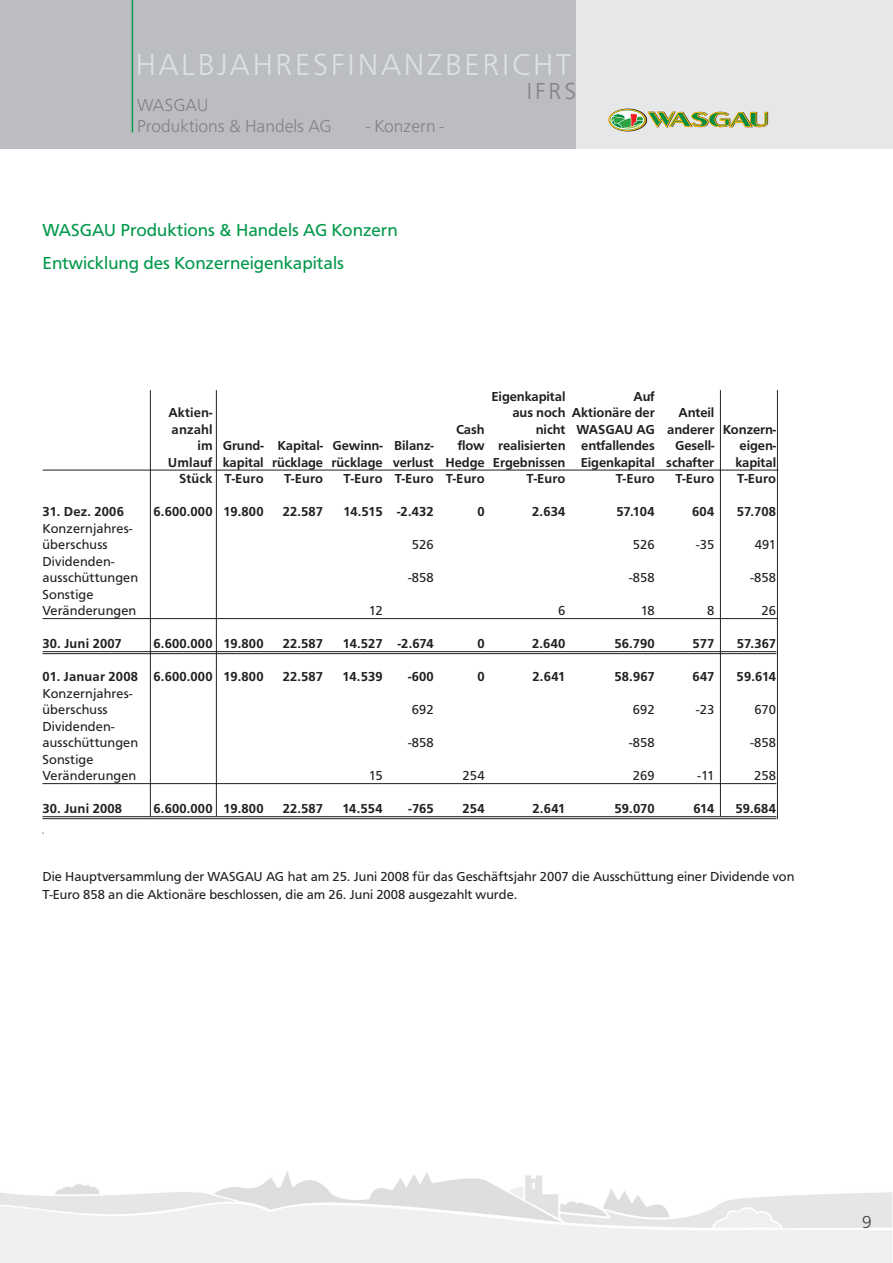
<style>
.page{position:relative;width:893px;height:1263px;background:#fff}
.page>*{position:absolute;margin:0;border:0;box-sizing:border-box;transform-origin:0 0}
.t1{font:300 31.5px "Frutus T";letter-spacing:.08em;color:#dae2e7}
.t2{font:300 24px "Frutus T";color:#808285}
.t3{font:18px/33px "Frutus T";color:#00984a}
.t4{font:300 18px/21.6px "Frutus T";color:#808285}
.t5{font:300 18px "Frutus T";color:#3e3e3f}
.t6{font:500 13.5px "Frutus T";letter-spacing:-.005em;color:#231f20}
.t7{font:13.5px/16.5px "Frutus T";letter-spacing:.01em;color:#231f20}
</style>
<div class="page">
<img style="left:293px;top:1173px;width:290px;height:31px">
<div style="left:544px;top:0;width:349px;height:149px;background:#e6e7e9"></div>
<div style="left:0;top:0;width:575px;height:149px;background:#bcbdc0"></div>
<hr style="left:132px;top:0;width:1px;height:132px;background:#00984a">
<div style="left:609px;top:109px;width:38px;height:22px;background:#544322;border:1px solid #231f20;border-radius:50%"></div>
<svg style="left:608px;top:109px;width:38px;height:22px"></svg>
<svg style="left:610px;top:110px;width:34px;height:20px"></svg>
<div style="left:611px;top:111px;width:33px;height:18px;border:1px solid #fff;border-radius:50%"></div>
<svg style="left:611px;top:112px;width:157px;height:17px"></svg>
<hr style="left:43px;top:470px;width:735px;height:1px;background:#231f20">
<hr style="left:43px;top:618px;width:734px;height:1px;background:#231f20">
<hr style="left:43px;top:651px;width:733px;height:1px;background:#231f20">
<hr style="left:43px;top:653px;width:733px;height:1px;background:#231f20">
<hr style="left:43px;top:783px;width:733px;height:1px;background:#231f20">
<hr style="left:43px;top:816px;width:733px;height:1px;background:#231f20">
<hr style="left:43px;top:818px;width:733px;height:1px;background:#231f20">
<hr style="left:216px;top:390px;width:1px;height:426px;background:#231f20">
<hr style="left:150px;top:390px;width:1px;height:426px;background:#231f20">
<hr style="left:777px;top:390px;width:1px;height:429px;background:#231f20">
<hr style="left:720px;top:390px;width:1px;height:426px;background:#231f20">
<h1 class="t1" style="left:136px;top:49px;width:437px">HALBJAHRESFINANZBERICHT</h1>
<h2 class="t2" style="left:526px;top:79px;width:51px">IFRS</h2>
<h3 class="t4" style="left:137px;top:95px;width:196px">WASGAU<br>Produktions &amp; Handels AG</h3>
<h3 class="t4" style="left:366px;top:116px;width:79px">- Konzern -</h3>
<h3 class="t3" style="left:43px;top:214px;width:357px">WASGAU Produktions &amp; Handels AG Konzern<br>Entwicklung des Konzerneigenkapitals</h3>
<p class="t6" style="left:491px;top:389px;width:76px">Eigenkapital</p>
<p class="t6" style="left:633px;top:389px;width:23px">Auf</p>
<p class="t6" style="left:168px;top:406px;width:46px">Aktien-</p>
<p class="t6" style="left:512px;top:406px;width:144px">aus noch Aktionäre der</p>
<p class="t6" style="left:678px;top:406px;width:37px">Anteil</p>
<p class="t6" style="left:172px;top:422px;width:42px">anzahl</p>
<p class="t6" style="left:456px;top:422px;width:30px">Cash</p>
<p class="t6" style="left:536px;top:422px;width:242px">nicht WASGAU AG anderer Konzern-</p>
<p class="t6" style="left:197px;top:439px;width:238px">im Grund- Kapital- Gewinn- Bilanz-</p>
<p class="t6" style="left:458px;top:439px;width:198px">flow realisierten entfallendes</p>
<p class="t6" style="left:675px;top:439px;width:41px">Gesell-</p>
<p class="t6" style="left:740px;top:439px;width:38px">eigen-</p>
<p class="t6" style="left:168px;top:455px;width:548px">Umlauf kapital rücklage rücklage verlust Hedge Ergebnissen Eigenkapital schafter</p>
<p class="t6" style="left:735px;top:455px;width:42px">kapital</p>
<p class="t6" style="left:179px;top:472px;width:86px">Stück T-Euro</p>
<p class="t6" style="left:284px;top:472px;width:41px">T-Euro</p>
<p class="t6" style="left:344px;top:472px;width:143px">T-Euro T-Euro T-Euro</p>
<p class="t6" style="left:526px;top:472px;width:41px">T-Euro</p>
<p class="t6" style="left:616px;top:472px;width:41px">T-Euro</p>
<p class="t6" style="left:675px;top:472px;width:41px">T-Euro</p>
<p class="t6" style="left:737px;top:472px;width:41px">T-Euro</p>
<p class="t6" style="left:43px;top:505px;width:83px">31. Dez. 2006</p>
<p class="t6" style="left:154px;top:505px;width:112px">6.600.000 19.800</p>
<p class="t6" style="left:283px;top:505px;width:42px">22.587</p>
<p class="t6" style="left:344px;top:505px;width:92px">14.515 -2.432</p>
<p class="t6" style="left:477px;top:505px;width:9px">0</p>
<p class="t6" style="left:532px;top:505px;width:35px">2.634</p>
<p class="t6" style="left:616px;top:505px;width:40px">57.104</p>
<p class="t6" style="left:692px;top:505px;width:24px">604</p>
<p class="t6" style="left:737px;top:505px;width:41px">57.708</p>
<p class="t7" style="left:43px;top:520px;width:91px">Konzernjahres&shy;überschuss</p>
<p class="t7" style="left:412px;top:537px;width:24px">526</p>
<p class="t7" style="left:633px;top:537px;width:24px">526</p>
<p class="t7" style="left:696px;top:537px;width:20px">-35</p>
<p class="t7" style="left:755px;top:537px;width:23px">491</p>
<p class="t7" style="left:43px;top:553px;width:97px">Dividenden&shy;ausschüttungen</p>
<p class="t7" style="left:43px;top:586px;width:95px">Sonstige<br>Veränderungen</p>
<p class="t7" style="left:408px;top:570px;width:27px">-858</p>
<p class="t7" style="left:629px;top:570px;width:27px">-858</p>
<p class="t7" style="left:751px;top:570px;width:27px">-858</p>
<p class="t7" style="left:369px;top:603px;width:15px">12</p>
<p class="t7" style="left:558px;top:603px;width:9px">6</p>
<p class="t7" style="left:641px;top:603px;width:16px">18</p>
<p class="t7" style="left:707px;top:603px;width:9px">8</p>
<p class="t7" style="left:761px;top:603px;width:16px">26</p>
<p class="t6" style="left:43px;top:637px;width:81px">30. Juni 2007</p>
<p class="t6" style="left:154px;top:637px;width:112px">6.600.000 19.800</p>
<p class="t6" style="left:283px;top:637px;width:42px">22.587</p>
<p class="t6" style="left:343px;top:637px;width:92px">14.527 -2.674</p>
<p class="t6" style="left:477px;top:637px;width:9px">0</p>
<p class="t6" style="left:532px;top:637px;width:35px">2.640</p>
<p class="t6" style="left:614px;top:637px;width:42px">56.790</p>
<p class="t6" style="left:692px;top:637px;width:23px">577</p>
<p class="t6" style="left:737px;top:637px;width:41px">57.367</p>
<p class="t6" style="left:43px;top:670px;width:223px">01. Januar 2008 6.600.000 19.800</p>
<p class="t6" style="left:283px;top:670px;width:42px">22.587</p>
<p class="t6" style="left:343px;top:670px;width:42px">14.539</p>
<p class="t6" style="left:408px;top:670px;width:27px">-600</p>
<p class="t6" style="left:477px;top:670px;width:9px">0</p>
<p class="t6" style="left:533px;top:670px;width:34px">2.641</p>
<p class="t6" style="left:614px;top:670px;width:42px">58.967</p>
<p class="t6" style="left:692px;top:670px;width:23px">647</p>
<p class="t6" style="left:737px;top:670px;width:41px">59.614</p>
<p class="t7" style="left:43px;top:685px;width:91px">Konzernjahres&shy;überschuss</p>
<p class="t7" style="left:412px;top:702px;width:24px">692</p>
<p class="t7" style="left:633px;top:702px;width:24px">692</p>
<p class="t7" style="left:696px;top:702px;width:20px">-23</p>
<p class="t7" style="left:754px;top:702px;width:23px">670</p>
<p class="t7" style="left:43px;top:718px;width:97px">Dividenden&shy;ausschüttungen</p>
<p class="t7" style="left:43px;top:751px;width:95px">Sonstige<br>Veränderungen</p>
<p class="t7" style="left:408px;top:735px;width:27px">-858</p>
<p class="t7" style="left:629px;top:735px;width:27px">-858</p>
<p class="t7" style="left:751px;top:735px;width:27px">-858</p>
<p class="t7" style="left:369px;top:768px;width:15px">15</p>
<p class="t7" style="left:463px;top:768px;width:24px">254</p>
<p class="t7" style="left:633px;top:768px;width:24px">269</p>
<p class="t7" style="left:697px;top:768px;width:18px">-11</p>
<p class="t7" style="left:754px;top:768px;width:24px">258</p>
<p class="t6" style="left:43px;top:802px;width:81px">30. Juni 2008</p>
<p class="t6" style="left:154px;top:802px;width:112px">6.600.000 19.800</p>
<p class="t6" style="left:283px;top:802px;width:42px">22.587</p>
<p class="t6" style="left:342px;top:802px;width:42px">14.554</p>
<p class="t6" style="left:409px;top:802px;width:27px">-765</p>
<p class="t6" style="left:462px;top:802px;width:24px">254</p>
<p class="t6" style="left:533px;top:802px;width:34px">2.641</p>
<p class="t6" style="left:614px;top:802px;width:42px">59.070</p>
<p class="t6" style="left:693px;top:802px;width:23px">614</p>
<p class="t6" style="left:735px;top:802px;width:42px">59.684</p>
<p class="t7" style="left:43px;top:867px;width:753px;line-height:18px">Die Hauptversammlung der WASGAU AG hat am 25. Juni 2008 für das Geschäftsjahr 2007 die Ausschüttung einer Dividende von<br>T-Euro 858 an die Aktionäre beschlossen, die am 26. Juni 2008 ausgezahlt wurde.</p>
<h3 class="t5" style="left:862px;top:1212px;width:11px">9</h3>
</div>
